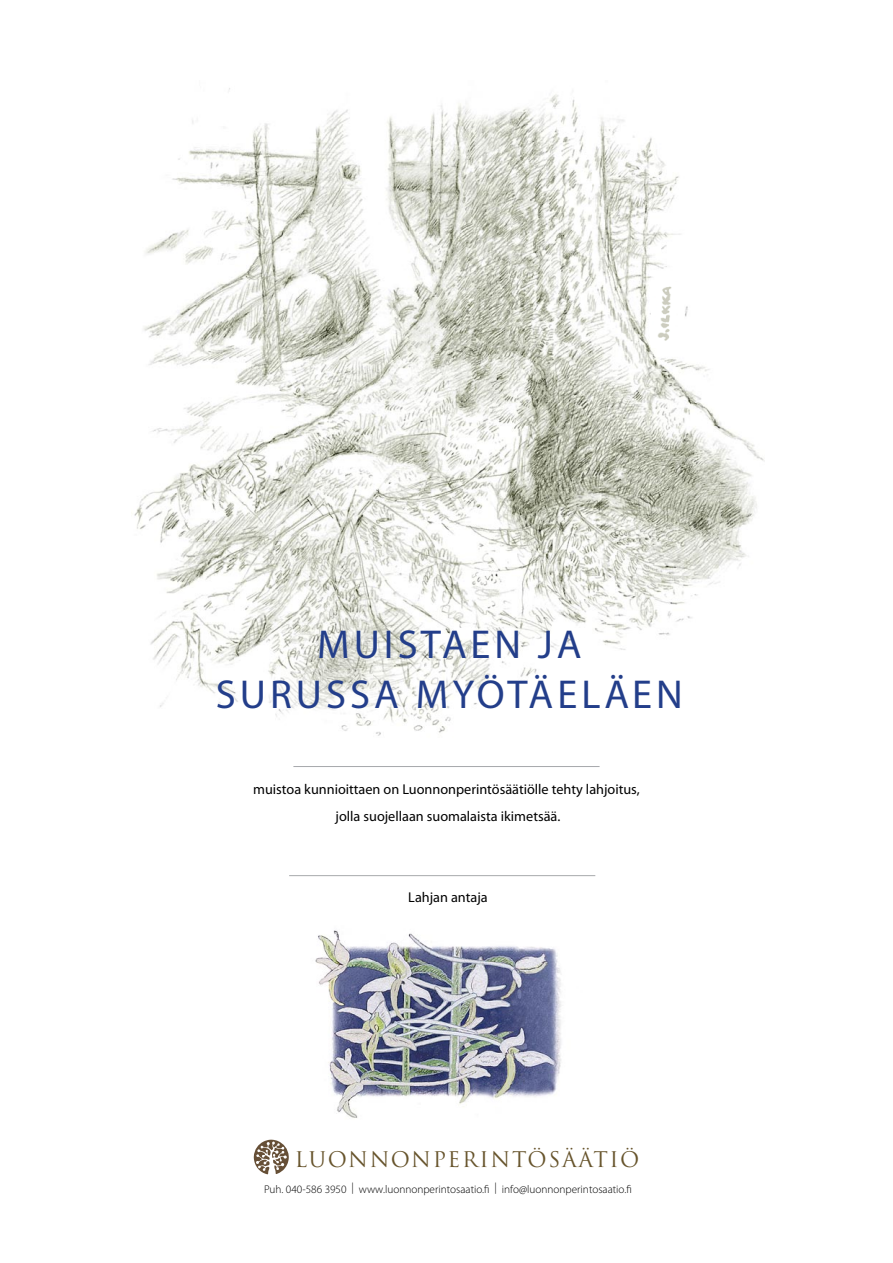
<style>
.page{position:relative;width:893px;height:1263px;background:#fff}
.page>*{position:absolute;margin:0;border:0;box-sizing:border-box;transform-origin:0 0}
.t1{font:40.5px/49.5px "Myriad Pro";letter-spacing:.1em;color:#233e8a;text-align:center}
.t2{font:21px "Trajan Pro";letter-spacing:.08em;color:#67542c}
.t3{font:14.25px/27px "Myriad Pro";color:#000;text-align:center}
.t4{font:300 11.25px "Myriad Pro";color:#000}
</style>
<div class="page">
<img style="left:315px;top:930px;width:246px;height:188px">
<img style="left:134px;top:88px;width:631px;height:648px">
<img style="left:652px;top:280px;width:26px;height:67px">
<hr style="left:293px;top:766px;width:307px;height:1px;background:#a7a9ac">
<hr style="left:289px;top:875px;width:306px;height:1px;background:#a7a9ac">
<svg style="left:254px;top:1140px;width:35px;height:34px"></svg>
<h1 class="t1" style="left:216px;top:619px;width:468px">MUISTAEN JA<br>SURUSSA MYÖTÄELÄEN</h1>
<p class="t3" style="left:253px;top:776px;width:388px">muistoa kunnioittaen on Luonnonperintösäätiölle tehty lahjoitus, jolla suojellaan suomalaista ikimetsää.</p>
<p class="t3" style="left:408px;top:884px;width:81px">Lahjan antaja</p>
<h2 class="t2" style="left:295px;top:1146px;width:346px">LUONNONPERINTÖSÄÄTIÖ</h2>
<p class="t4" style="left:264px;top:1182px;width:369px">Puh. 040-586 3950 | www.luonnonperintosaatio.fi | info@luonnonperintosaatio.fi</p>
</div>
